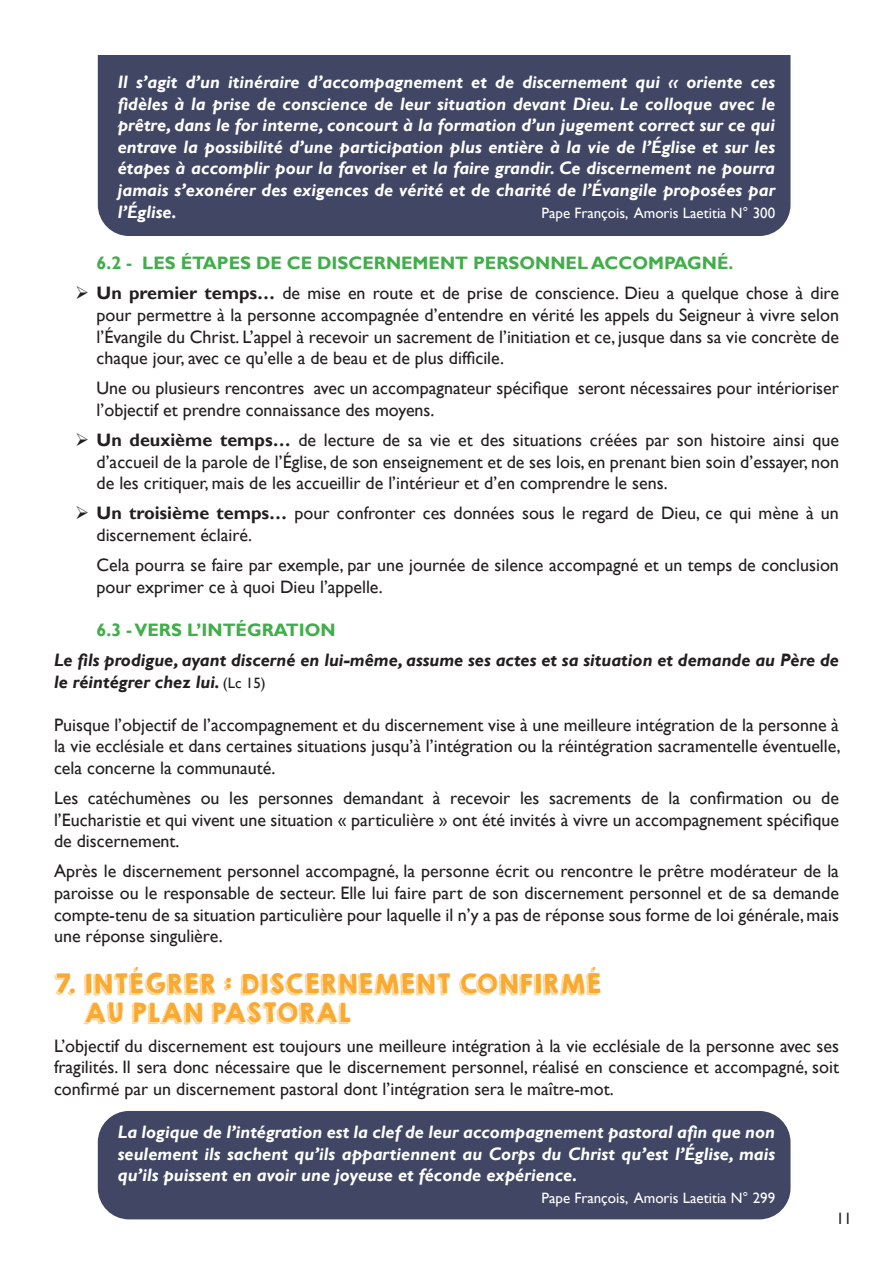
<style>
.page{position:relative;width:893px;height:1263px;background:#fff}
.page>*{position:absolute;margin:0;border:0;box-sizing:border-box;transform-origin:0 0}
.t1{font:24px/28.8px "KGHAPPY";color:#faaa31}
.t2{font:18px/21.6px "Gill Sans";color:#231f20;text-align:justify}
.t3{font:italic 700 18px/21.6px "Gill Sans";color:#fff;text-align:justify}
.t4{font:italic 700 18px/21.6px "Gill Sans";color:#231f20}
.t5{font:700 18px "Gill Sans";color:#40ae49}
.t6{font:16.5px "Gill Sans";color:#231f20;scale:.91 1}
.t7{font:15px "Gill Sans";color:#fff}
.s1{font-weight:700}
.s2{font-weight:400;font-style:normal;font-size:15px}
</style>
<div class="page">
<div style="left:99px;top:1112px;width:690px;height:106px;background:#404663;border-radius:30px"></div>
<div style="left:98px;top:1111px;width:692px;height:108px;border:3px solid #404663;border-radius:30px"></div>
<div style="left:98px;top:55px;width:692px;height:181px;background:#404663"></div>
<p class="t3" style="left:118px;top:72px;width:659px">Il s’agit d’un itinéraire d’accompagnement et de discernement qui « oriente ces fidèles à la prise de conscience de leur situation devant Dieu. Le colloque avec le prêtre, dans le for interne, concourt à la formation d’un jugement correct sur ce qui entrave la possibilité d’une participation plus entière à la vie de l’Église et sur les étapes à accomplir pour la favoriser et la faire grandir. Ce discernement ne pourra jamais s’exonérer des exigences de vérité et de charité de l’Évangile proposées par l’Église.</p>
<p class="t7" style="left:542px;top:204px;width:235px">Pape François, Amoris Laetitia N° 300</p>
<p class="t5" style="left:97px;top:252px;width:638px">6.2 - LES ÉTAPES DE CE DISCERNEMENT PERSONNEL ACCOMPAGNÉ.</p>
<p class="t2" style="left:97px;top:283px;width:744px"><span class="s1">Un premier temps…</span> de mise en route et de prise de conscience. Dieu a quelque chose à dire pour permettre à la personne accompagnée d’entendre en vérité les appels du Seigneur à vivre selon l’Évangile du Christ. L’appel à recevoir un sacrement de l’initiation et ce, jusque dans sa vie concrète de chaque jour, avec ce qu’elle a de beau et de plus difficile.</p>
<p class="t2" style="left:97px;top:378px;width:744px">Une ou plusieurs rencontres avec un accompagnateur spécifique seront nécessaires pour intérioriser l’objectif et prendre connaissance des moyens.</p>
<p class="t2" style="left:97px;top:430px;width:744px"><span class="s1">Un deuxième temps…</span> de lecture de sa vie et des situations créées par son histoire ainsi que d’accueil de la parole de l’Église, de son enseignement et de ses lois, en prenant bien soin d’essayer, non de les critiquer, mais de les accueillir de l’intérieur et d’en comprendre le sens.</p>
<p class="t2" style="left:97px;top:503px;width:744px"><span class="s1">Un troisième temps…</span> pour confronter ces données sous le regard de Dieu, ce qui mène à un discernement éclairé.</p>
<p class="t2" style="left:97px;top:555px;width:744px">Cela pourra se faire par exemple, par une journée de silence accompagné et un temps de conclusion pour exprimer ce à quoi Dieu l’appelle.</p>
<p class="t5" style="left:97px;top:619px;width:241px">6.3 - VERS L’INTÉGRATION</p>
<p class="t4" style="left:54px;top:650px;width:786px">Le fils prodigue, ayant discerné en lui-même, assume ses actes et sa situation et demande au Père de le réintégrer chez lui. <span class="s2">(Lc 15)</span></p>
<p class="t2" style="left:54px;top:714px;width:788px">Puisque l’objectif de l’accompagnement et du discernement vise à une meilleure intégration de la personne à la vie ecclésiale et dans certaines situations jusqu’à l’intégration ou la réintégration sacramentelle éventuelle, cela concerne la communauté.</p>
<p class="t2" style="left:54px;top:788px;width:786px">Les catéchumènes ou les personnes demandant à recevoir les sacrements de la confirmation ou de l’Eucharistie et qui vivent une situation « particulière » ont été invités à vivre un accompagnement spécifique de discernement.</p>
<p class="t2" style="left:54px;top:861px;width:786px">Après le discernement personnel accompagné, la personne écrit ou rencontre le prêtre modérateur de la paroisse ou le responsable de secteur. Elle lui faire part de son discernement personnel et de sa demande compte-tenu de sa situation particulière pour laquelle il n’y a pas de réponse sous forme de loi générale, mais une réponse singulière.</p>
<p class="t1" style="left:84px;top:969px;width:519px;text-indent:-30px">7. INTÉGRER : DISCERNEMENT CONFIRMÉ<br>AU PLAN PASTORAL</p>
<p class="t2" style="left:54px;top:1035px;width:786px">L’objectif du discernement est toujours une meilleure intégration à la vie ecclésiale de la personne avec ses fragilités. Il sera donc nécessaire que le discernement personnel, réalisé en conscience et accompagné, soit confirmé par un discernement pastoral dont l’intégration sera le maître-mot.</p>
<p class="t3" style="left:118px;top:1122px;width:659px">La logique de l’intégration est la clef de leur accompagnement pastoral afin que non seulement ils sachent qu’ils appartiennent au Corps du Christ qu’est l’Église, mais qu’ils puissent en avoir une joyeuse et féconde expérience.</p>
<p class="t7" style="left:542px;top:1189px;width:235px">Pape François, Amoris Laetitia N° 299</p>
<p class="t6" style="left:836px;top:1209px;width:18px">11</p>
</div>
